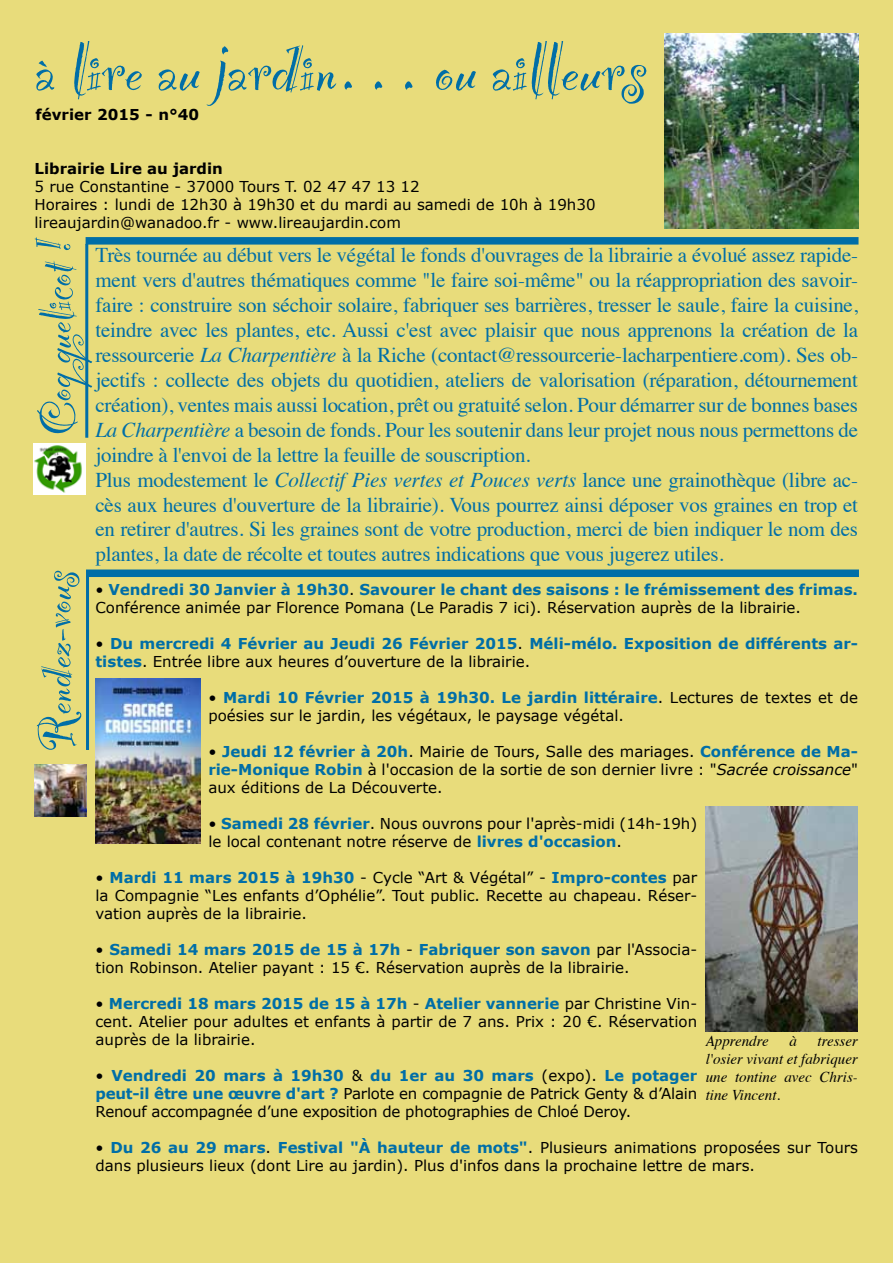
<style>
.page{position:relative;width:893px;height:1263px;background:#e8dc7b}
.page>*{position:absolute;margin:0;border:0;box-sizing:border-box;transform-origin:0 0}
.t1{font:82.5px "Party Let Plain";color:#006ea7}
.t2{font:54px "Party Let Plain";color:#006ea7}
.t3{font:21px/24.9px "Times";letter-spacing:-.01em;color:#006ea7}
.t4{font:15px/18px "Verdana";color:#000}
.t5{font:700 15px/18px "Verdana";color:#006ea7}
.t6{font:italic 15px/18px "Times";color:#000;text-align:justify}
.t7{font:700 15px "Verdana";color:#000}
.s1{font-style:italic}
.s2{font-weight:700;color:#006ea7}
.s3{font-weight:400;color:#000}
</style>
<div class="page">
<div style="left:86px;top:569px;width:773px;height:8px;background:#006ea7"></div>
<hr style="left:86px;top:576px;width:3px;height:174px;background:#006ea7">
<img style="left:34px;top:765px;width:52px;height:52px">
<img style="left:34px;top:443px;width:52px;height:51px">
<div style="left:86px;top:237px;width:772px;height:8px;background:#006ea7"></div>
<hr style="left:85px;top:244px;width:3px;height:194px;background:#006ea7">
<img style="left:664px;top:34px;width:195px;height:194px">
<img style="left:95px;top:678px;width:105px;height:166px">
<img style="left:706px;top:807px;width:152px;height:224px">
<h1 class="t1" style="left:35px;top:13px;width:614px">à lire au jardin… ou ailleurs</h1>
<p class="t7" style="left:36px;top:105px;width:165px">février 2015 - n°40</p>
<p class="t7" style="left:35px;top:159px;width:190px">Librairie Lire au jardin</p>
<p class="t4" style="left:35px;top:178px;width:562px">5 rue Constantine - 37000 Tours T. 02 47 47 13 12<br>Horaires : lundi de 12h30 à 19h30 et du mardi au samedi de 10h à 19h30 lireaujardin@wanadoo.fr - www.lireaujardin.com</p>
<h2 class="t2" style="left:20px;top:436px;width:200px;rotate:-90deg">Coqquelicot !</h2>
<p class="t3" style="left:95px;top:241px;width:764px">Très tournée au début vers le végétal le fonds d'ouvrages de la librairie a évolué assez rapide&shy;ment vers d'autres thématiques comme "le faire soi-même" ou la réappropriation des savoir&shy;faire : construire son séchoir solaire, fabriquer ses barrières, tresser le saule, faire la cuisine, teindre avec les plantes, etc. Aussi c'est avec plaisir que nous apprenons la création de la ressourcerie <span class="s1">La Charpentière</span> à la Riche (contact@ressourcerie-lacharpentiere.com). Ses ob&shy;jectifs : collecte des objets du quotidien, ateliers de valorisation (réparation, détournement création), ventes mais aussi location, prêt ou gratuité selon. Pour démarrer sur de bonnes bases <span class="s1">La Charpentière</span> a besoin de fonds. Pour les soutenir dans leur projet nous nous permettons de joindre à l'envoi de la lettre la feuille de souscription.<br>Plus modestement le <span class="s1">Collectif Pies vertes et Pouces verts</span> lance une grainothèque (libre ac&shy;cès aux heures d'ouverture de la librairie). Vous pourrez ainsi déposer vos graines en trop et en retirer d'autres. Si les graines sont de votre production, merci de bien indiquer le nom des plantes, la date de récolte et toutes autres indications que vous jugerez utiles.</p>
<h2 class="t2" style="left:20px;top:751px;width:185px;rotate:-90deg">Rendez-vous</h2>
<p class="t4" style="left:95px;top:581px;width:764px">• <span class="s2">Vendredi 30 Janvier à 19h30</span>. <span class="s2">Savourer le chant des saisons : le frémissement des frimas.<br></span>Conférence animée par Florence Pomana (Le Paradis 7 ici). Réservation auprès de la librairie.</p>
<p class="t5" style="left:95px;top:635px;width:764px"><span class="s3">•</span> Du mercredi 4 Février au Jeudi 26 Février 2015<span class="s3">.</span> Méli-mélo. Exposition de différents ar&shy;tistes<span class="s3">. Entrée libre aux heures d’ouverture de la librairie.</span></p>
<p class="t4" style="left:208px;top:689px;width:651px">• <span class="s2">Mardi 10 Février 2015 à 19h30. Le jardin littéraire</span>. Lectures de textes et de poésies sur le jardin, les végétaux, le paysage végétal.</p>
<p class="t4" style="left:208px;top:743px;width:651px;text-align:justify">• <span class="s2">Jeudi 12 février à 20h</span>. Mairie de Tours, Salle des mariages. <span class="s2">Conférence de Ma&shy;rie-Monique Robin</span> à l'occasion de la sortie de son dernier livre : "<span class="s1">Sacrée croissance</span>" aux éditions de La Découverte.</p>
<p class="t4" style="left:208px;top:815px;width:490px">• <span class="s2">Samedi 28 février</span>. Nous ouvrons pour l'après-midi (14h-19h) le local contenant notre réserve de <span class="s2">livres d'occasion</span>.</p>
<p class="t4" style="left:95px;top:869px;width:603px;text-align:justify">• <span class="s2">Mardi 11 mars 2015 à 19h30</span> - Cycle “Art &amp; Végétal” - <span class="s2">Impro-contes</span> par la Compagnie “Les enfants d’Ophélie”. Tout public. Recette au chapeau. Réser&shy;vation auprès de la librairie.</p>
<p class="t4" style="left:95px;top:941px;width:603px">• <span class="s2">Samedi 14 mars 2015 de 15 à 17h</span> - <span class="s2">Fabriquer son savon</span> par l'Associa&shy;tion Robinson. Atelier payant : 15 €. Réservation auprès de la librairie.</p>
<p class="t4" style="left:95px;top:995px;width:603px;text-align:justify">• <span class="s2">Mercredi 18 mars 2015 de 15 à 17h</span> - <span class="s2">Atelier vannerie</span> par Christine Vin&shy;cent. Atelier pour adultes et enfants à partir de 7 ans. Prix : 20 €. Réservation auprès de la librairie.</p>
<p class="t4" style="left:95px;top:1067px;width:603px;text-align:justify">• <span class="s2">Vendredi 20 mars à 19h30</span> &amp; <span class="s2">du 1er au 30 mars</span> (expo). <span class="s2">Le potager peut-il être une œuvre d'art ?</span> Parlote en compagnie de Patrick Genty &amp; d’Alain Renouf accompagnée d’une exposition de photographies de Chloé Deroy.</p>
<p class="t4" style="left:95px;top:1139px;width:764px">• <span class="s2">Du 26 au 29 mars</span>. <span class="s2">Festival "À hauteur de mots"</span>. Plusieurs animations proposées sur Tours dans plusieurs lieux (dont Lire au jardin). Plus d'infos dans la prochaine lettre de mars.</p>
<p class="t6" style="left:706px;top:1031px;width:65px">Apprendre</p>
<p class="t6" style="left:789px;top:1031px;width:9px">à</p>
<p class="t6" style="left:706px;top:1031px;width:154px;text-indent:112px">tresser l'osier vivant et fabriquer une tontine avec Chris&shy;tine Vincent.</p>
</div>
